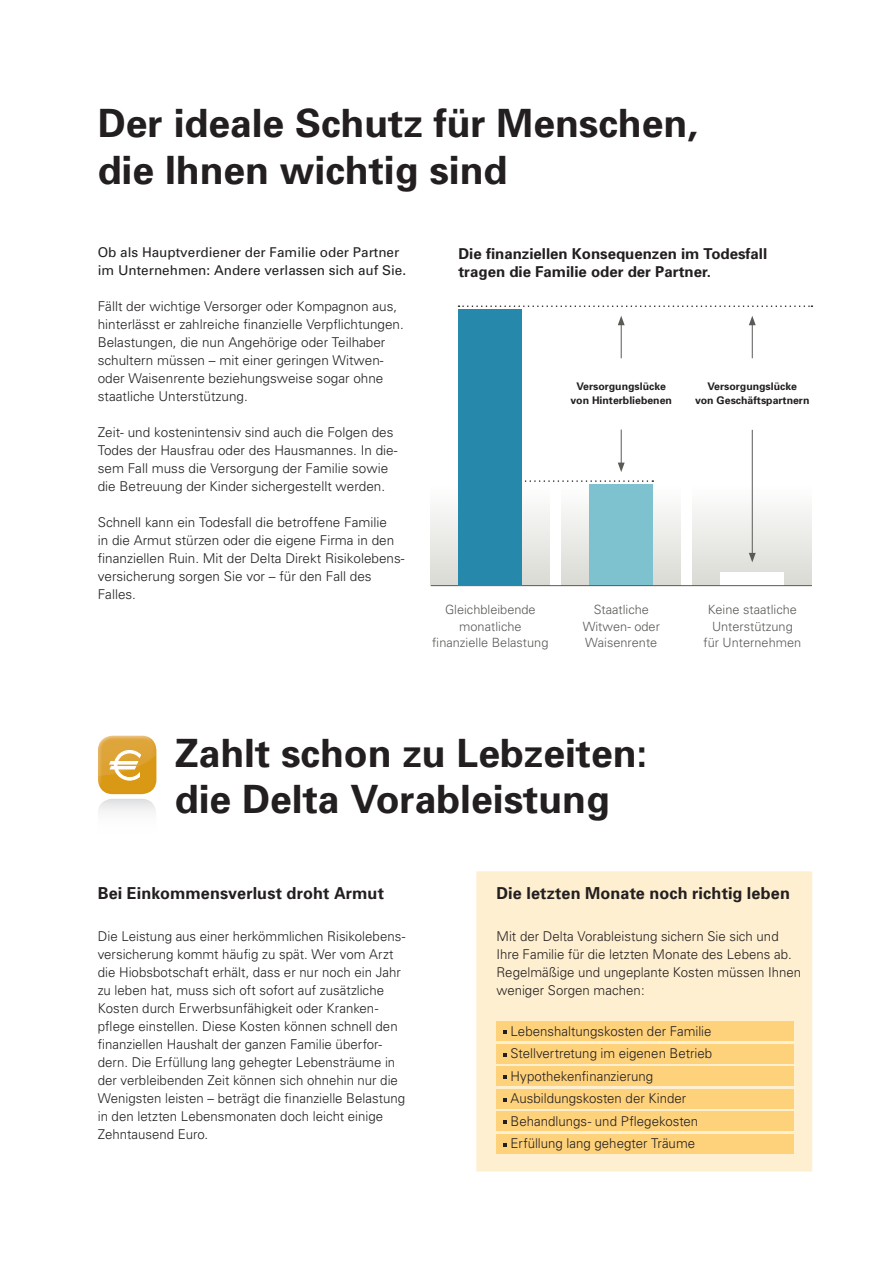
<style>
.page{position:relative;width:893px;height:1263px;background:#fff}
.page>*{position:absolute;margin:0;border:0;box-sizing:border-box;transform-origin:0 0}
.t1{font:700 39px "Univers";color:#231f20}
.t2{font:700 16.5px "Univers";letter-spacing:.01em;color:#231f20}
.t3{font:700 15px/18px "Univers";color:#231f20}
.t4{font:300 13.5px/18px "Univers";color:#231f20}
.t5{font:13.5px/18px "Univers";color:#231f20}
.t6{font:300 12.75px "Univers";color:#585b56}
.t7{font:700 10.5px "Univers";color:#231f20}
</style>
<div class="page">
<div style="left:476px;top:871px;width:336px;height:300px;background:#feefd0"></div>
<div style="left:496px;top:1021px;width:297px;height:19px;background:#fed17b"></div>
<div style="left:496px;top:1134px;width:297px;height:19px;background:#fed17b"></div>
<div style="left:496px;top:1111px;width:297px;height:20px;background:#fed17b"></div>
<div style="left:496px;top:1089px;width:297px;height:19px;background:#fed17b"></div>
<div style="left:496px;top:1066px;width:297px;height:20px;background:#fed17b"></div>
<div style="left:496px;top:1044px;width:297px;height:19px;background:#fed17b"></div>
<svg style="left:504px;top:1030px;width:3px;height:4px"></svg>
<svg style="left:504px;top:1075px;width:3px;height:4px"></svg>
<svg style="left:504px;top:1120px;width:3px;height:4px"></svg>
<div style="left:431px;top:479px;width:119px;height:107px;background:linear-gradient(to bottom,#fff,#d9dad3)"></div>
<div style="left:562px;top:479px;width:119px;height:107px;background:linear-gradient(to bottom,#fff,#d9dad3)"></div>
<div style="left:693px;top:479px;width:119px;height:107px;background:linear-gradient(to bottom,#fff,#d9dad3)"></div>
<div style="left:589px;top:484px;width:64px;height:102px;background:#7fc2cf"></div>
<div style="left:720px;top:572px;width:64px;height:14px;background:#fff"></div>
<svg style="left:458px;top:305px;width:354px;height:2px"></svg>
<hr style="left:431px;top:585px;width:381px;height:1px;background:#585b56">
<hr style="left:621px;top:323px;width:1px;height:35px;background:#585b56">
<svg style="left:618px;top:316px;width:7px;height:9px"></svg>
<hr style="left:621px;top:430px;width:1px;height:35px;background:#585b56">
<svg style="left:618px;top:463px;width:7px;height:9px"></svg>
<hr style="left:752px;top:323px;width:1px;height:35px;background:#585b56">
<svg style="left:749px;top:316px;width:7px;height:9px"></svg>
<hr style="left:752px;top:430px;width:1px;height:125px;background:#585b56">
<svg style="left:749px;top:553px;width:7px;height:9px"></svg>
<svg style="left:522px;top:480px;width:131px;height:2px"></svg>
<div style="left:458px;top:309px;width:64px;height:277px;background:#2688aa"></div>
<div style="left:98px;top:799px;width:58px;height:58px;background:linear-gradient(to bottom,#edeeef,#fff);border-radius:15px"></div>
<img style="left:98px;top:736px;width:58px;height:58px">
<svg style="left:109px;top:750px;width:32px;height:31px"></svg>
<p class="t1" style="left:98px;top:100px;width:602px">Der ideale Schutz für Menschen,</p>
<p class="t1" style="left:98px;top:146px;width:411px">die Ihnen wichtig sind</p>
<p class="t5" style="left:98px;top:243px;width:310px">Ob als Hauptverdiener der Familie oder Partner im Unternehmen: Andere verlassen sich auf Sie.</p>
<p class="t4" style="left:98px;top:297px;width:308px">Fällt der wichtige Versorger oder Kompagnon aus, hinterlässt er zahlreiche finanzielle Verpflichtungen.<br>Belastungen, die nun Angehörige oder Teilhaber schultern müssen – mit einer geringen Witwen&shy;oder Waisenrente beziehungsweise sogar ohne staatliche Unterstützung.</p>
<p class="t4" style="left:98px;top:423px;width:301px">Zeit- und kostenintensiv sind auch die Folgen des<br>Todes der Hausfrau oder des Hausmannes. In die&shy;sem Fall muss die Versorgung der Familie sowie</p>
<p class="t4" style="left:98px;top:477px;width:289px">die Betreuung der Kinder sichergestellt werden.</p>
<p class="t4" style="left:98px;top:513px;width:308px">Schnell kann ein Todesfall die betroffene Familie<br>in die Armut stürzen oder die eigene Firma in den finanziellen Ruin. Mit der Delta Direkt Risikolebens&shy;versicherung sorgen Sie vor – fü r den Fall des Falles.</p>
<p class="t3" style="left:458px;top:244px;width:310px">Die finanziellen Konsequenzen im Todesfall tragen die Familie oder der Partner.</p>
<p class="t7" style="left:576px;top:380px;width:91px">Versorgungslücke</p>
<p class="t7" style="left:570px;top:394px;width:103px">von Hinterbliebenen</p>
<p class="t7" style="left:707px;top:380px;width:91px">Versorgungslücke</p>
<p class="t7" style="left:695px;top:394px;width:116px">von Geschäftspartnern</p>
<p class="t6" style="left:445px;top:602px;width:92px">Gleichbleibende</p>
<p class="t6" style="left:459px;top:618px;width:64px">monatliche</p>
<p class="t6" style="left:432px;top:635px;width:118px">finanzielle Belastung</p>
<p class="t6" style="left:594px;top:602px;width:57px">Staatliche</p>
<p class="t6" style="left:583px;top:618px;width:79px">Witwen- oder</p>
<p class="t6" style="left:585px;top:635px;width:74px">Waisenrente</p>
<p class="t6" style="left:708px;top:602px;width:91px">Keine staatliche</p>
<p class="t6" style="left:712px;top:618px;width:82px">Unterstützung</p>
<p class="t6" style="left:703px;top:635px;width:99px">für Unternehmen</p>
<p class="t1" style="left:175px;top:729px;width:474px">Zahlt schon zu Lebzeiten:</p>
<p class="t1" style="left:175px;top:776px;width:436px">die Delta Vorableistung</p>
<p class="t2" style="left:98px;top:883px;width:288px">Bei Einkommensverlust droht Armut</p>
<p class="t4" style="left:98px;top:927px;width:309px">Die Leistung aus einer herkömmlichen Risikolebens&shy;versicherung kommt häufig zu spät. Wer vom Arzt die Hiobsbotschaft erhält, dass er nur noch ein Jahr zu leben hat, muss sich oft sofort auf zusätzliche Kosten durch Erwerbsunfähigkeit oder Kranken&shy;pflege einstellen. Diese Kosten können schnell den finanziellen Haushalt der ganzen Familie überfor&shy;dern. Die Erfüllung lang gehegter Lebensträume in der verbleibenden Zeit können sich ohnehin nur die Wenigsten leisten – beträgt die finanzielle Belastung in den letzten Lebensmonaten doch leicht einige Zehntausend Euro.</p>
<p class="t2" style="left:496px;top:883px;width:295px">Die letzten Monate noch richtig leben</p>
<p class="t4" style="left:496px;top:927px;width:306px">Mit der Delta Vorableistung sichern Sie sich und Ihre Familie für die letzten Monate des Lebens ab.<br>Regelmäßige und ungeplante Kosten müssen Ihnen weniger Sorgen machen:</p>
<p class="t4" style="left:510px;top:1022px;width:203px">Lebenshaltungskosten der Familie</p>
<p class="t4" style="left:510px;top:1044px;width:203px">Stellvertretung im eigenen Betrieb</p>
<p class="t4" style="left:510px;top:1067px;width:144px">Hypothekenfinanzierung</p>
<p class="t4" style="left:510px;top:1089px;width:177px">Ausbildungskosten der Kinder</p>
<p class="t4" style="left:510px;top:1112px;width:189px">Behandlungs- und Pflegekosten</p>
<p class="t4" style="left:510px;top:1134px;width:186px">Erfüllung lang gehegter Träume</p>
</div>
